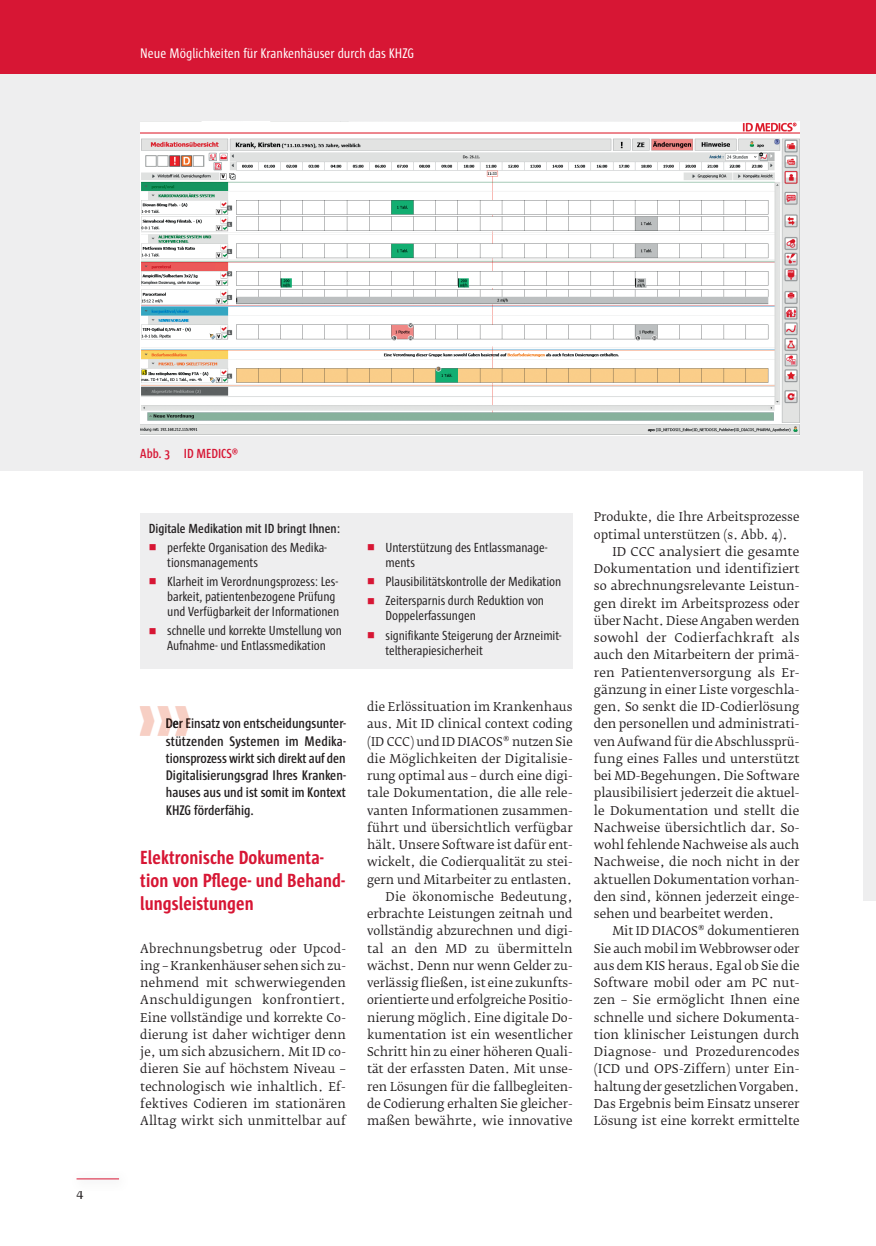
<style>
.page{position:relative;width:876px;height:1246px;background:#fff}
.page>*{position:absolute;margin:0;border:0;box-sizing:border-box;transform-origin:0 0}
.t1{font:43.5px "Zapf Dingbats ITC";color:#f7cfc4}
.t2{font:700 19.5px/23.4px "Sun Cd";letter-spacing:.005em;color:#d71634}
.t3{font:600 14.25px/17.2px "Sun Cd";color:#231f20;text-align:justify}
.t4{font:14.25px "Sun Cd";color:#fff}
.t5{font:13.5px/15px "Sun Cd";letter-spacing:-.005em;color:#231f20}
.t6{font:600 13.5px "Sun Cd";color:#231f20}
.t7{font:600 13.5px "Sun Cd";color:#d71634}
.t8{font:13.5px "Fedra Serif B Pro";color:#231f20}
.t9{font:12px/17.2px "Fedra Serif B Pro";color:#231f20;text-align:justify}
.t10{font:12px "Fedra Serif B Pro";letter-spacing:.02em;color:#231f20}
.s1{color:#d71634}
</style>
<div class="page">
<div style="left:0;top:0;width:863px;height:74px;background:#d71634"></div>
<div style="left:863px;top:0;width:13px;height:74px;background:#d71634"></div>
<svg style="left:167px;top:718px;width:23px;height:13px"></svg>
<svg style="left:166px;top:735px;width:20px;height:1px"></svg>
<div style="left:0;top:74px;width:863px;height:397px;background:#eeeeef"></div>
<img style="left:140px;top:121px;width:659px;height:315px">
<div style="left:140px;top:513px;width:433px;height:156px;background:#eeeeef"></div>
<div style="left:863px;top:74px;width:13px;height:827px;background:#eeeeef"></div>
<img style="left:76px;top:1178px;width:44px;height:2px">
<hr style="left:77px;top:1178px;width:42px;height:1px;background:#d71634">
<p class="t4" style="left:140px;top:46px;width:275px">Neue Möglichkeiten für Krankenhäuser durch das KHZG</p>
<p class="t8" style="left:77px;top:1186px;width:9px">4</p>
<p class="t7" style="left:140px;top:446px;width:100px">Abb. 3 ID MEDICS®</p>
<p class="t6" style="left:149px;top:521px;width:193px">Digitale Medikation mit ID bringt Ihnen:</p>
<p class="t5" style="left:167px;top:540px;width:161px;text-indent:-18px"><span class="s1">■</span> perfekte Organisation des Medika&shy;tionsmanagements</p>
<p class="t5" style="left:167px;top:574px;width:174px;text-indent:-18px"><span class="s1">■</span> Klarheit im Verordnungsprozess: Les&shy;barkeit, patientenbezogene Prüfung und Verfügbarkeit der Informationen</p>
<p class="t5" style="left:149px;top:623px;width:195px;text-align:center"><span class="s1">■</span> schnelle und korrekte Umstellung von<br>Aufnahme- und Entlassmedikation</p>
<h1 class="t1" style="left:138px;top:700px;width:55px">❱❱❱</h1>
<p class="t3" style="left:166px;top:715px;width:182px">Der Einsatz von entscheidungsunter&shy;stützenden Systemen im Medika-</p>
<p class="t3" style="left:166px;top:749px;width:181px">tionsprozess wirkt sich direkt auf den Digitalisierungsgrad Ihres Kranken&shy;hauses aus und ist somit im Kontext KHZG förderfähig.</p>
<h2 class="t2" style="left:140px;top:845px;width:206px">Elektronische Dokumenta&shy;tion von Pflege- und Behand&shy;lungsleistungen</h2>
<p class="t9" style="left:140px;top:940px;width:207px">Abrechnungsbetrug oder Upcod&shy;ing – Krankenhäuser sehen sich zu&shy;nehmend mit schwerwiegenden Anschuldigungen konfrontiert.<br>Eine vollständige und korrekte Co&shy;dierung ist daher wichtiger denn je, um sich abzusichern. Mit ID co&shy;dieren Sie auf höchstem Niveau – technologisch wie inhaltlich. Ef&shy;fektives Codieren im stationären Alltag wirkt sich unmittelbar auf</p>
<p class="t5" style="left:385px;top:540px;width:163px;text-indent:-18px"><span class="s1">■</span> Unterstützung des Entlassmanage&shy;ments</p>
<p class="t5" style="left:367px;top:574px;width:196px"><span class="s1">■</span> Plausibilitätskontrolle der Medikation</p>
<p class="t5" style="left:385px;top:593px;width:160px;text-indent:-18px"><span class="s1">■</span> Zeitersparnis durch Reduktion von<br>Doppelerfassungen</p>
<p class="t5" style="left:385px;top:627px;width:177px;text-indent:-18px"><span class="s1">■</span> signifikante Steigerung der Arzneimit&shy;teltherapiesicherheit</p>
<p class="t9" style="left:367px;top:698px;width:207px;text-align:right">die Erlössituation im Krankenhaus aus. Mit ID clinical context coding (ID CCC) und ID DIACOS® nutzen Sie die Möglichkeiten der Digitalisie&shy;rung optimal aus – durch eine digi&shy;tale Dokumentation, die alle rele&shy;vanten Informationen zusammen&shy;führt und übersichtlich verfügbar hält. Unsere Software ist dafür ent&shy;wickelt, die Codierqualität zu stei&shy;gern und Mitarbeiter zu entlasten.<br>Die ökonomische Bedeutung, erbrachte Leistungen zeitnah und vollständig abzurechnen und digi&shy;tal an den MD zu übermitteln wächst. Denn nur wenn Gelder zu&shy;verlässig fließen, ist eine zukunfts&shy;orientierte und erfolgreiche Positio&shy;nierung möglich. Eine digitale Do&shy;kumentation ist ein wesentlicher Schritt hin zu einer höheren Quali&shy;tät der erfassten Daten. Mit unse&shy;ren Lösungen für die fallbegleiten&shy;de Codierung erhalten Sie gleicher&shy;maßen bewährte, wie innovative</p>
<p class="t9" style="left:594px;top:508px;width:207px">Produkte, die Ihre Arbeitsprozesse</p>
<p class="t9" style="left:594px;top:526px;width:195px">optimal unterstützen (s. Abb. 4).</p>
<p class="t9" style="left:612px;top:543px;width:189px">ID CCC analysiert die gesamte</p>
<p class="t9" style="left:594px;top:560px;width:207px">Dokumentation und identifiziert</p>
<p class="t9" style="left:594px;top:577px;width:207px">so abrechnungsrelevante Leistun-</p>
<p class="t9" style="left:594px;top:595px;width:207px">gen direkt im Arbeitsprozess oder</p>
<p class="t9" style="left:594px;top:612px;width:207px">über Nacht. Diese Angaben werden</p>
<p class="t10" style="left:594px;top:631px;width:207px">sowohl der Codierfachkraft als</p>
<p class="t9" style="left:594px;top:646px;width:207px">auch den Mitarbeitern der primä-</p>
<p class="t9" style="left:594px;top:664px;width:207px">ren Patientenversorgung als Er-</p>
<p class="t9" style="left:594px;top:681px;width:207px">gänzung in einer Liste vorgeschla-</p>
<p class="t9" style="left:594px;top:698px;width:207px">gen. So senkt die ID-Codierlösung</p>
<p class="t9" style="left:594px;top:715px;width:207px">den personellen und administrati-</p>
<p class="t9" style="left:594px;top:733px;width:207px">ven Aufwand für die Abschlussprü-</p>
<p class="t9" style="left:594px;top:750px;width:207px">fung eines Falles und unterstützt</p>
<p class="t9" style="left:594px;top:767px;width:207px">bei MD-Begehungen. Die Software</p>
<p class="t9" style="left:594px;top:784px;width:207px">plausibilisiert jederzeit die aktuel-</p>
<p class="t9" style="left:594px;top:802px;width:207px">le Dokumentation und stellt die</p>
<p class="t9" style="left:594px;top:819px;width:207px">Nachweise übersichtlich dar. So-</p>
<p class="t9" style="left:594px;top:836px;width:207px">wohl fehlende Nachweise als auch</p>
<p class="t9" style="left:594px;top:853px;width:207px">Nachweise, die noch nicht in der</p>
<p class="t9" style="left:594px;top:871px;width:207px">aktuellen Dokumentation vorhan-</p>
<p class="t9" style="left:594px;top:888px;width:207px">den sind, können jederzeit einge-</p>
<p class="t9" style="left:594px;top:905px;width:182px">sehen und bearbeitet werden.</p>
<p class="t9" style="left:612px;top:922px;width:189px">Mit ID DIACOS® dokumentieren</p>
<p class="t9" style="left:594px;top:940px;width:207px">Sie auch mobil im Webbrowser oder</p>
<p class="t9" style="left:594px;top:957px;width:207px">aus dem KIS heraus. Egal ob Sie die</p>
<p class="t9" style="left:594px;top:974px;width:207px">Software mobil oder am PC nut-</p>
<p class="t9" style="left:594px;top:991px;width:207px">zen – Sie ermöglicht Ihnen eine</p>
<p class="t9" style="left:594px;top:1009px;width:207px">schnelle und sichere Dokumenta-</p>
<p class="t9" style="left:594px;top:1026px;width:207px">tion klinischer Leistungen durch</p>
<p class="t10" style="left:594px;top:1045px;width:207px">Diagnose- und Prozedurencodes</p>
<p class="t9" style="left:594px;top:1060px;width:207px">(ICD und OPS-Ziffern) unter Ein-</p>
<p class="t9" style="left:594px;top:1078px;width:207px">haltung der gesetzlichen Vorgaben.</p>
<p class="t9" style="left:594px;top:1095px;width:207px">Das Ergebnis beim Einsatz unserer</p>
<p class="t9" style="left:594px;top:1112px;width:207px">Lösung ist eine korrekt ermittelte</p>
</div>
